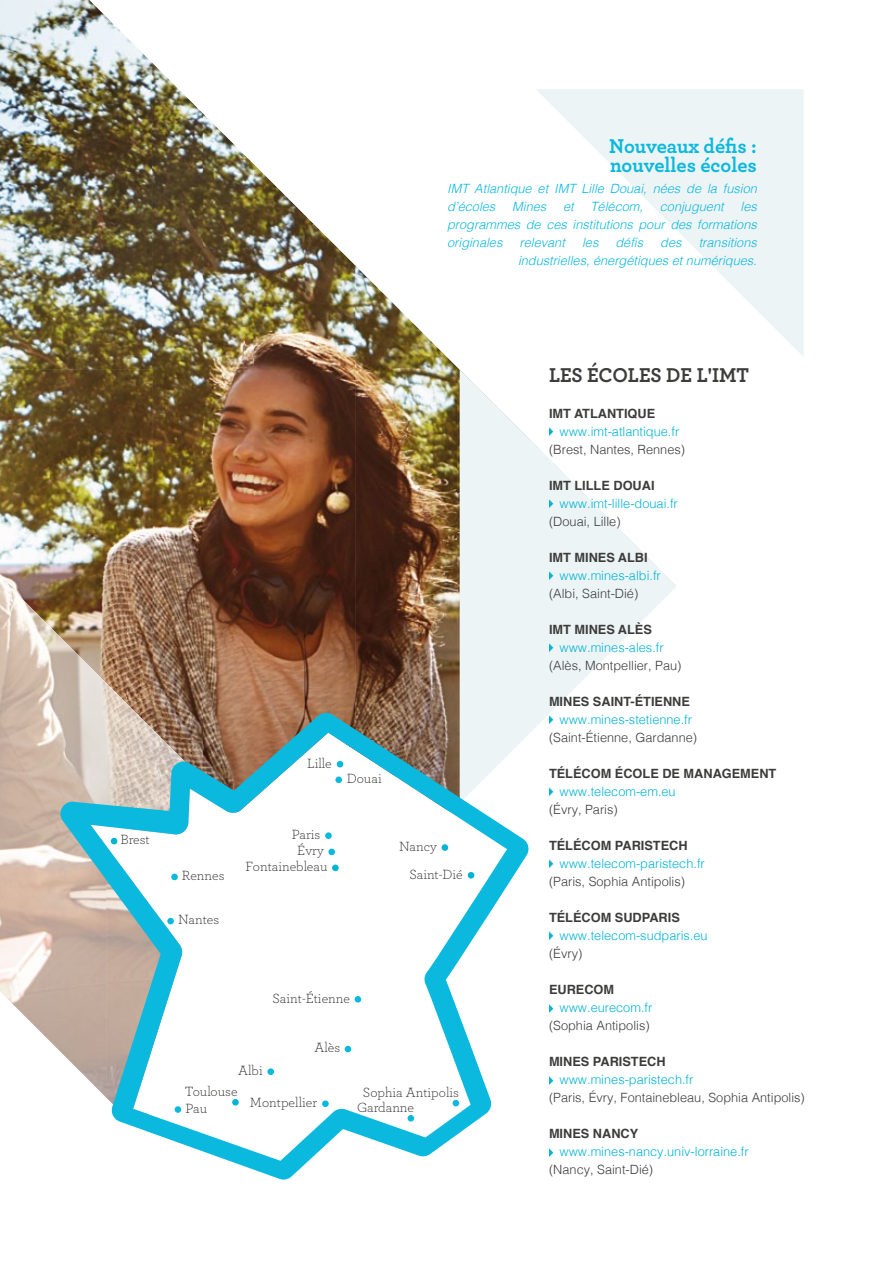
<style>
.page{position:relative;width:893px;height:1263px;background:#fff}
.page>*{position:absolute;margin:0;border:0;box-sizing:border-box;transform-origin:0 0}
.t1{font:700 21px/19.4px "Archer";color:#0bb8de}
.t2{font:700 21px "Archer";letter-spacing:-.005em;color:#3c3c3b}
.t3{font:300 13.95px "Archer";color:#1e1e1c}
.t4{font:300 12.75px "Helvetica";color:#00b4d5}
.t5{font:300 12.75px "Helvetica";color:#3c3c3b}
.t6{font:italic 300 12.75px/18px "Helvetica";color:#0bb8de}
.t7{font:700 12.75px "Helvetica";color:#3c3c3b}
</style>
<div class="page">
<img style="left:0;top:0;width:90px;height:370px">
<img style="left:90px;top:1px;width:370px;height:369px">
<img style="left:0;top:370px;width:676px;height:810px">
<svg style="left:536px;top:89px;width:268px;height:268px;fill:#f2f7f8"></svg>
<svg style="left:60px;top:712px;width:470px;height:467px"></svg>
<svg style="left:345px;top:1046px;width:6px;height:6px"></svg>
<svg style="left:355px;top:996px;width:6px;height:6px"></svg>
<div style="left:267px;top:1068px;width:7px;height:7px;background:#0bb8de;border-radius:50%"></div>
<div style="left:167px;top:918px;width:7px;height:6px;background:#0bb8de;border-radius:50%"></div>
<div style="left:171px;top:874px;width:7px;height:6px;background:#0bb8de;border-radius:50%"></div>
<svg style="left:111px;top:838px;width:6px;height:6px"></svg>
<div style="left:442px;top:844px;width:6px;height:7px;background:#00b4d5;border-radius:50%"></div>
<div style="left:335px;top:776px;width:7px;height:7px;background:#0bb8de;border-radius:50%"></div>
<svg style="left:337px;top:761px;width:6px;height:6px"></svg>
<svg style="left:453px;top:1100px;width:6px;height:6px"></svg>
<svg style="left:468px;top:872px;width:6px;height:6px"></svg>
<div style="left:332px;top:864px;width:7px;height:7px;background:#00b4d5;border-radius:50%"></div>
<div style="left:325px;top:832px;width:7px;height:7px;background:#0bb8de;border-radius:50%"></div>
<div style="left:328px;top:848px;width:7px;height:7px;background:#0bb8de;border-radius:50%"></div>
<svg style="left:549px;top:427px;width:4px;height:9px"></svg>
<svg style="left:549px;top:499px;width:4px;height:9px"></svg>
<svg style="left:549px;top:571px;width:4px;height:9px"></svg>
<svg style="left:549px;top:643px;width:4px;height:9px"></svg>
<svg style="left:549px;top:715px;width:4px;height:9px"></svg>
<svg style="left:549px;top:787px;width:4px;height:9px"></svg>
<svg style="left:549px;top:859px;width:4px;height:9px"></svg>
<svg style="left:549px;top:931px;width:4px;height:9px"></svg>
<svg style="left:549px;top:1004px;width:4px;height:9px"></svg>
<svg style="left:549px;top:1076px;width:4px;height:9px"></svg>
<svg style="left:549px;top:1148px;width:4px;height:9px"></svg>
<h1 class="t1" style="left:609px;top:135px;width:149px">Nouveaux défis : nouvelles écoles</h1>
<p class="t6" style="left:447px;top:179px;width:311px">IMT Atlantique et IMT Lille Douai, nées de la fusion d’écoles</p>
<p class="t6" style="left:447px;top:197px;width:311px;text-align:justify;text-indent:293px">les programmes de ces institutions pour des formations originales</p>
<p class="t6" style="left:512px;top:197px;width:36px">Mines</p>
<p class="t6" style="left:563px;top:197px;width:12px">et</p>
<p class="t6" style="left:591px;top:197px;width:54px">Télécom,</p>
<p class="t6" style="left:660px;top:197px;width:65px">conjuguent</p>
<p class="t6" style="left:520px;top:233px;width:47px">relevant</p>
<p class="t6" style="left:582px;top:233px;width:18px">les</p>
<p class="t6" style="left:615px;top:233px;width:29px">défis</p>
<p class="t6" style="left:660px;top:233px;width:23px">des</p>
<p class="t6" style="left:518px;top:233px;width:240px;text-align:right">transitions<br>industrielles, énergétiques et numériques.</p>
<p class="t3" style="left:121px;top:831px;width:30px">Brest</p>
<p class="t3" style="left:307px;top:754px;width:26px">Lille</p>
<p class="t3" style="left:347px;top:769px;width:37px">Douai</p>
<p class="t3" style="left:292px;top:825px;width:30px">Paris</p>
<p class="t3" style="left:182px;top:866px;width:44px">Rennes</p>
<p class="t3" style="left:178px;top:910px;width:43px">Nantes</p>
<p class="t3" style="left:297px;top:841px;width:28px">Évry</p>
<p class="t3" style="left:399px;top:837px;width:39px">Nancy</p>
<p class="t3" style="left:246px;top:857px;width:83px">Fontainebleau</p>
<p class="t3" style="left:409px;top:865px;width:55px">Saint-Dié</p>
<p class="t3" style="left:273px;top:989px;width:79px">Saint-Étienne</p>
<p class="t3" style="left:238px;top:1061px;width:26px">Albi</p>
<p class="t3" style="left:315px;top:1039px;width:27px">Alès</p>
<p class="t3" style="left:185px;top:1082px;width:54px">Toulouse</p>
<p class="t3" style="left:185px;top:1099px;width:23px">Pau</p>
<p class="t3" style="left:363px;top:1083px;width:98px">Sophia Antipolis</p>
<p class="t3" style="left:250px;top:1093px;width:69px">Montpellier</p>
<p class="t3" style="left:357px;top:1098px;width:59px">Gardanne</p>
<h1 class="t2" style="left:549px;top:358px;width:202px">LES ÉCOLES DE L'IMT</h1>
<p class="t7" style="left:549px;top:403px;width:108px">IMT ATLANTIQUE</p>
<p class="t4" style="left:559px;top:420px;width:121px">www.imt-atlantique.fr</p>
<p class="t5" style="left:549px;top:438px;width:138px">(Brest, Nantes, Rennes)</p>
<p class="t7" style="left:549px;top:475px;width:107px">IMT LILLE DOUAI</p>
<p class="t4" style="left:559px;top:492px;width:120px">www.imt-lille-douai.fr</p>
<p class="t5" style="left:549px;top:510px;width:73px">(Douai, Lille)</p>
<p class="t7" style="left:549px;top:547px;width:100px">IMT MINES ALBI</p>
<p class="t4" style="left:559px;top:564px;width:103px">www.mines-albi.fr</p>
<p class="t5" style="left:549px;top:582px;width:91px">(Albi, Saint-Dié)</p>
<p class="t7" style="left:549px;top:619px;width:104px">IMT MINES ALÈS</p>
<p class="t4" style="left:559px;top:636px;width:106px">www.mines-ales.fr</p>
<p class="t5" style="left:549px;top:654px;width:134px">(Alès, Montpellier, Pau)</p>
<p class="t7" style="left:549px;top:691px;width:142px">MINES SAINT-ÉTIENNE</p>
<p class="t4" style="left:559px;top:708px;width:134px">www.mines-stetienne.fr</p>
<p class="t5" style="left:549px;top:726px;width:150px">(Saint-Étienne, Gardanne)</p>
<p class="t7" style="left:549px;top:763px;width:229px">TÉLÉCOM ÉCOLE DE MANAGEMENT</p>
<p class="t4" style="left:559px;top:780px;width:118px">www.telecom-em.eu</p>
<p class="t5" style="left:549px;top:798px;width:70px">(Évry, Paris)</p>
<p class="t7" style="left:549px;top:835px;width:140px">TÉLÉCOM PARISTECH</p>
<p class="t4" style="left:559px;top:852px;width:147px">www.telecom-paristech.fr</p>
<p class="t5" style="left:549px;top:870px;width:138px">(Paris, Sophia Antipolis)</p>
<p class="t7" style="left:549px;top:907px;width:132px">TÉLÉCOM SUDPARIS</p>
<p class="t4" style="left:559px;top:924px;width:150px">www.telecom-sudparis.eu</p>
<p class="t5" style="left:549px;top:942px;width:35px">(Évry)</p>
<p class="t7" style="left:549px;top:979px;width:67px">EURECOM</p>
<p class="t4" style="left:559px;top:996px;width:94px">www.eurecom.fr</p>
<p class="t5" style="left:549px;top:1014px;width:102px">(Sophia Antipolis)</p>
<p class="t7" style="left:549px;top:1051px;width:118px">MINES PARISTECH</p>
<p class="t4" style="left:559px;top:1069px;width:135px">www.mines-paristech.fr</p>
<p class="t5" style="left:549px;top:1087px;width:257px">(Paris, Évry, Fontainebleau, Sophia Antipolis)</p>
<p class="t7" style="left:549px;top:1123px;width:91px">MINES NANCY</p>
<p class="t4" style="left:559px;top:1141px;width:191px">www.mines-nancy.univ-lorraine.fr</p>
<p class="t5" style="left:549px;top:1159px;width:106px">(Nancy, Saint-Dié)</p>
</div>
